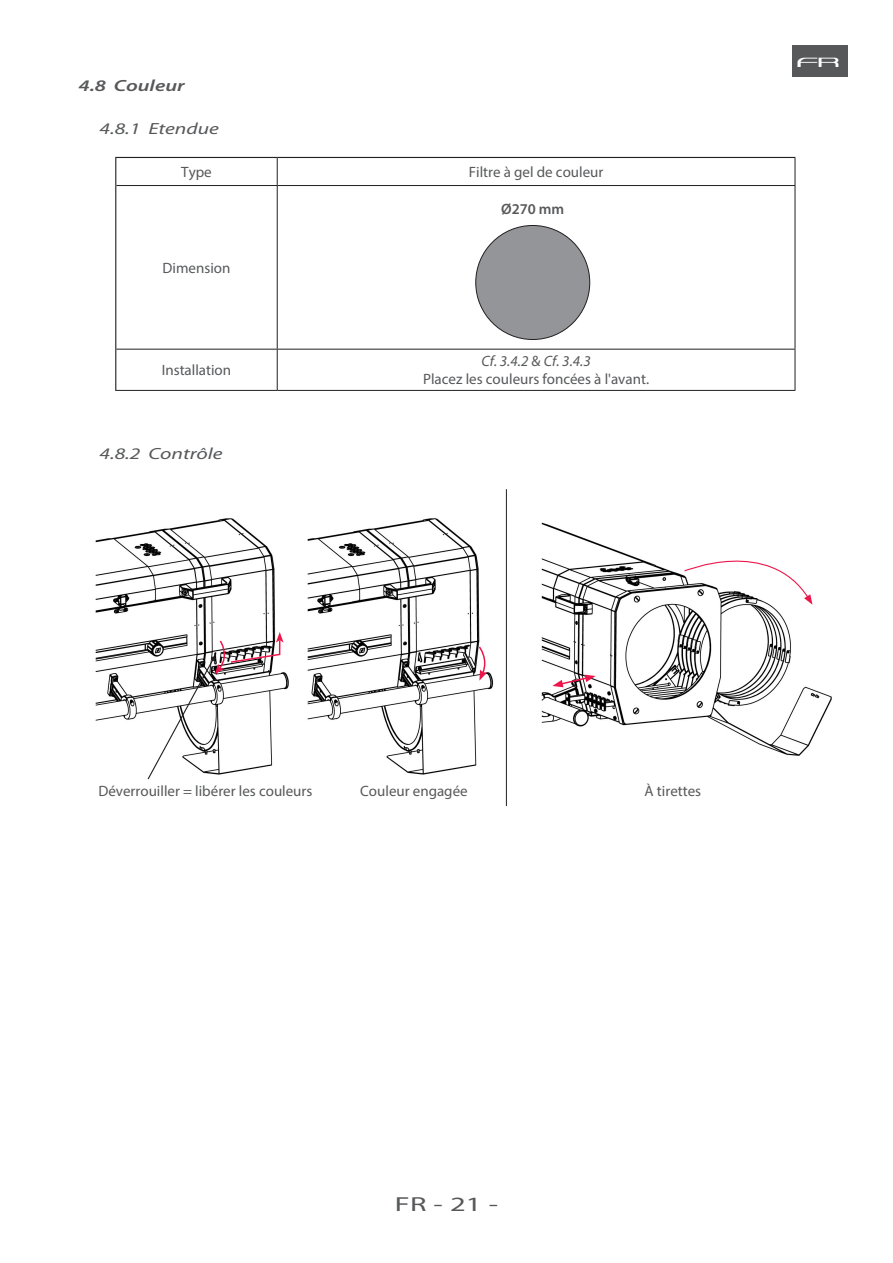
<style>
.page{position:relative;width:893px;height:1263px;background:#fff}
.page>*{position:absolute;margin:0;border:0;box-sizing:border-box;transform-origin:0 0}
.t1{font:20.4px "Myriad Pro";color:#57585a;scale:1.5 1}
.t2{font:19.2px "Vandiana Platin Lite";color:#fff;scale:1.5 1}
.SUB_TITLE_3{font:italic 16.2px "Myriad Pro";color:#57585a;scale:1.33 1}
.SUB_TITLE_2{font:italic 600 16.2px "Myriad Pro";color:#57585a;scale:1.33 1}
.Style_de_paragraphe_1{font:15px "Myriad Pro";color:#57585a}
.t3{font:italic 15px "Myriad Pro";color:#57585a}
.t4{font:600 15px "Myriad Pro";color:#57585a}
.s1{font-style:normal}
</style>
<div class="page">
<div style="left:792px;top:45px;width:55px;height:32px;background:#57585a"></div>
<div style="left:476px;top:225px;width:114px;height:114px;background:#939598;border-radius:50%"></div>
<img style="left:95px;top:514px;width:411px;height:292px">
<img style="left:541px;top:522px;width:291px;height:234px">
<svg style="left:552px;top:675px;width:44px;height:12px"></svg>
<svg style="left:683px;top:536px;width:129px;height:69px"></svg>
<svg style="left:478px;top:645px;width:11px;height:36px"></svg>
<hr style="left:115px;top:157px;width:162px;height:1px;background:#231f20">
<svg style="left:115px;top:158px;width:1px;height:28px"></svg>
<hr style="left:277px;top:157px;width:518px;height:1px;background:#231f20">
<svg style="left:277px;top:158px;width:1px;height:27px"></svg>
<svg style="left:795px;top:158px;width:1px;height:27px"></svg>
<hr style="left:116px;top:185px;width:161px;height:1px;background:#231f20">
<hr style="left:277px;top:185px;width:518px;height:1px;background:#231f20">
<hr style="left:277px;top:186px;width:1px;height:163px;background:#231f20">
<hr style="left:795px;top:186px;width:1px;height:163px;background:#231f20">
<hr style="left:116px;top:349px;width:161px;height:1px;background:#231f20">
<hr style="left:277px;top:349px;width:518px;height:1px;background:#231f20">
<hr style="left:277px;top:349px;width:1px;height:41px;background:#231f20">
<hr style="left:795px;top:349px;width:1px;height:41px;background:#231f20">
<hr style="left:115px;top:390px;width:162px;height:1px;background:#231f20">
<hr style="left:277px;top:390px;width:518px;height:1px;background:#231f20">
<hr style="left:115px;top:186px;width:1px;height:163px;background:#231f20">
<hr style="left:115px;top:349px;width:1px;height:41px;background:#231f20">
<svg style="left:147px;top:632px;width:137px;height:148px"></svg>
<hr style="left:506px;top:489px;width:1px;height:317px;background:#231f20">
<p class="SUB_TITLE_2" style="left:79px;top:75px;width:81px">4.8 Couleur</p>
<p class="SUB_TITLE_3" style="left:99px;top:119px;width:91px">4.8.1 Etendue</p>
<p class="Style_de_paragraphe_1" style="left:181px;top:163px;width:32px">Type</p>
<p class="Style_de_paragraphe_1" style="left:469px;top:163px;width:136px">Filtre à gel de couleur</p>
<p class="Style_de_paragraphe_1" style="left:163px;top:259px;width:69px">Dimension</p>
<p class="Style_de_paragraphe_1" style="left:162px;top:361px;width:71px">Installation</p>
<p class="SUB_TITLE_3" style="left:99px;top:444px;width:94px">4.8.2 Contrôle</p>
<p class="t4" style="left:501px;top:199px;width:65px">Ø270 mm</p>
<p class="t3" style="left:481px;top:352px;width:111px">Cf. 3.4.2 <span class="s1">&amp;</span> Cf. 3.4.3</p>
<p class="Style_de_paragraphe_1" style="left:423px;top:370px;width:227px">Placez les couleurs foncées à l'avant.</p>
<p class="t2" style="left:796px;top:54px;width:30px">FR</p>
<p class="Style_de_paragraphe_1" style="left:98px;top:781px;width:216px">Déverrouiller = libérer les couleurs</p>
<p class="Style_de_paragraphe_1" style="left:360px;top:781px;width:109px">Couleur engagée</p>
<p class="Style_de_paragraphe_1" style="left:645px;top:781px;width:58px">À tirettes</p>
<h1 class="t1" style="left:395px;top:1191px;width:70px">FR - 21 -</h1>
</div>
